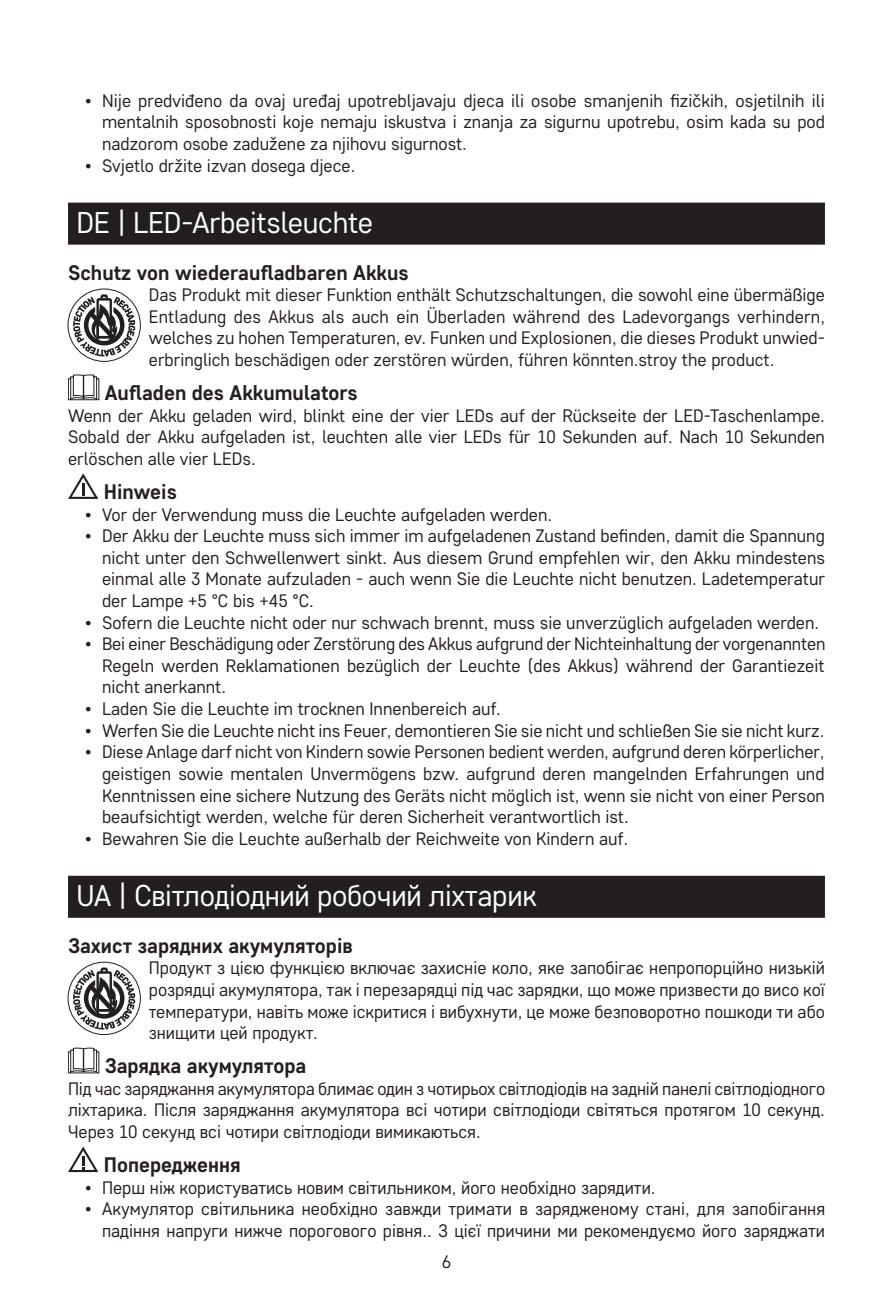
<style>
.page{position:relative;width:893px;height:1302px;background:#fff}
.page>*{position:absolute;margin:0;border:0;box-sizing:border-box;transform-origin:0 0}
.t1{font:30px "Core Sans D35";letter-spacing:-.01em;color:#fff}
.t2{font:700 21px "Core Sans D55";color:#231f20}
.t3{font:18px/21.6px "Core Sans D35";color:#231f20;text-align:justify}
</style>
<div class="page">
<div style="left:68px;top:202px;width:757px;height:42px;background:#231f20"></div>
<div style="left:68px;top:875px;width:757px;height:42px;background:#231f20"></div>
<svg style="left:68px;top:289px;width:72px;height:72px"></svg>
<div style="left:68px;top:289px;width:73px;height:72px;border:1px solid #231f20;border-radius:50%"></div>
<svg style="left:73px;top:294px;width:62px;height:62px"></svg>
<svg style="left:68px;top:374px;width:31px;height:26px"></svg>
<svg style="left:68px;top:473px;width:30px;height:26px"></svg>
<svg style="left:68px;top:962px;width:72px;height:72px"></svg>
<div style="left:68px;top:961px;width:73px;height:73px;border:1px solid #231f20;border-radius:50%"></div>
<svg style="left:73px;top:967px;width:62px;height:62px"></svg>
<svg style="left:68px;top:1047px;width:31px;height:26px"></svg>
<svg style="left:68px;top:1146px;width:30px;height:25px"></svg>
<p class="t3" style="left:102px;top:89px;width:724px;text-indent:-17px">• Nije predviđeno da ovaj uređaj upotrebljavaju djeca ili osobe smanjenih fizičkih, osjetilnih ili mentalnih sposobnosti koje nemaju iskustva i znanja za sigurnu upotrebu, osim kada su pod nadzorom osobe zadužene za njihovu sigurnost.</p>
<p class="t3" style="left:85px;top:154px;width:272px">• Svjetlo držite izvan dosega djece.</p>
<h1 class="t1" style="left:77px;top:203px;width:298px">DE | LED-Arbeitsleuchte</h1>
<p class="t2" style="left:68px;top:258px;width:342px">Schutz von wiederaufladbaren Akkus</p>
<p class="t3" style="left:149px;top:283px;width:678px">Das Produkt mit dieser Funktion enthält Schutzschaltungen, die sowohl eine übermäßige Entladung des Akkus als auch ein Überladen während des Ladevorgangs verhindern, welches zu hohen Temperaturen, ev. Funken und Explosionen, die dieses Produkt unwied&shy;erbringlich beschädigen oder zerstören würden, führen könnten.stroy the product.</p>
<p class="t2" style="left:105px;top:379px;width:255px">Aufladen des Akkumulators</p>
<p class="t3" style="left:68px;top:404px;width:758px">Wenn der Akku geladen wird, blinkt eine der vier LEDs auf der Rückseite der LED-Taschenlampe.<br>Sobald der Akku aufgeladen ist, leuchten alle vier LEDs für 10 Sekunden auf. Nach 10 Sekunden erlöschen alle vier LEDs.</p>
<p class="t2" style="left:104px;top:478px;width:75px">Hinweis</p>
<p class="t3" style="left:85px;top:503px;width:469px">• Vor der Verwendung muss die Leuchte aufgeladen werden.</p>
<p class="t3" style="left:102px;top:524px;width:724px;text-indent:-17px">• Der Akku der Leuchte muss sich immer im aufgeladenen Zustand befinden, damit die Spannung nicht unter den Schwellenwert sinkt. Aus diesem Grund empfehlen wir, den Akku mindestens einmal alle 3 Monate aufzuladen - auch wenn Sie die Leuchte nicht benutzen. Ladetemperatur der Lampe +5 °C bis +45 °C.</p>
<p class="t3" style="left:85px;top:611px;width:736px">• Sofern die Leuchte nicht oder nur schwach brennt, muss sie unverzüglich aufgeladen werden.</p>
<p class="t3" style="left:102px;top:632px;width:725px;text-indent:-17px">• Bei einer Beschädigung oder Zerstörung des Akkus aufgrund der Nichteinhaltung der vorgenannten Regeln werden Reklamationen bezüglich der Leuchte (des Akkus) während der Garantiezeit nicht anerkannt.</p>
<p class="t3" style="left:85px;top:697px;width:417px">• Laden Sie die Leuchte im trocknen Innenbereich auf.</p>
<p class="t3" style="left:85px;top:719px;width:741px">• Werfen Sie die Leuchte nicht ins Feuer, demontieren Sie sie nicht und schließen Sie sie nicht kurz.</p>
<p class="t3" style="left:102px;top:740px;width:724px;text-indent:-17px">• Diese Anlage darf nicht von Kindern sowie Personen bedient werden, aufgrund deren körperlicher, geistigen sowie mentalen Unvermögens bzw. aufgrund deren mangelnden Erfahrungen und Kenntnissen eine sichere Nutzung des Geräts nicht möglich ist, wenn sie nicht von einer Person beaufsichtigt werden, welche für deren Sicherheit verantwortlich ist.</p>
<p class="t3" style="left:85px;top:827px;width:544px">• Bewahren Sie die Leuchte außerhalb der Reichweite von Kindern auf.</p>
<h1 class="t1" style="left:77px;top:876px;width:461px">UA | Світлодіодний робочий ліхтарик</h1>
<p class="t2" style="left:68px;top:931px;width:286px">Захист зарядних акумуляторів</p>
<p class="t3" style="left:149px;top:956px;width:678px">Продукт з цією функцією включає захисніе коло, яке запобігає непропорційно низькій розрядці акумулятора, так і перезарядці під час зарядки, що може призвести до висо кої температури, навіть може іскритися і вибухнути, це може безповоротно пошкоди ти або знищити цей продукт.</p>
<p class="t2" style="left:105px;top:1051px;width:203px">Зарядка акумулятора</p>
<p class="t3" style="left:68px;top:1076px;width:759px">Під час заряджання акумулятора блимає один з чотирьох світлодіодів на задній панелі світлодіодного ліхтарика. Після заряджання акумулятора всі чотири світлодіоди світяться протягом 10 секунд.<br>Через 10 секунд всі чотири світлодіоди вимикаються.</p>
<p class="t2" style="left:104px;top:1150px;width:138px">Попередження</p>
<p class="t3" style="left:85px;top:1175px;width:572px">• Перш ніж користуватись новим світильником, його необхідно зарядити.</p>
<p class="t3" style="left:85px;top:1197px;width:742px;text-align:right">• Акумулятор світильника необхідно завжди тримати в зарядженому стані, для запобігання падіння напруги нижче порогового рівня.. З цієї причини ми рекомендуємо його заряджати</p>
<p class="t3" style="left:442px;top:1249px;width:11px">6</p>
</div>
